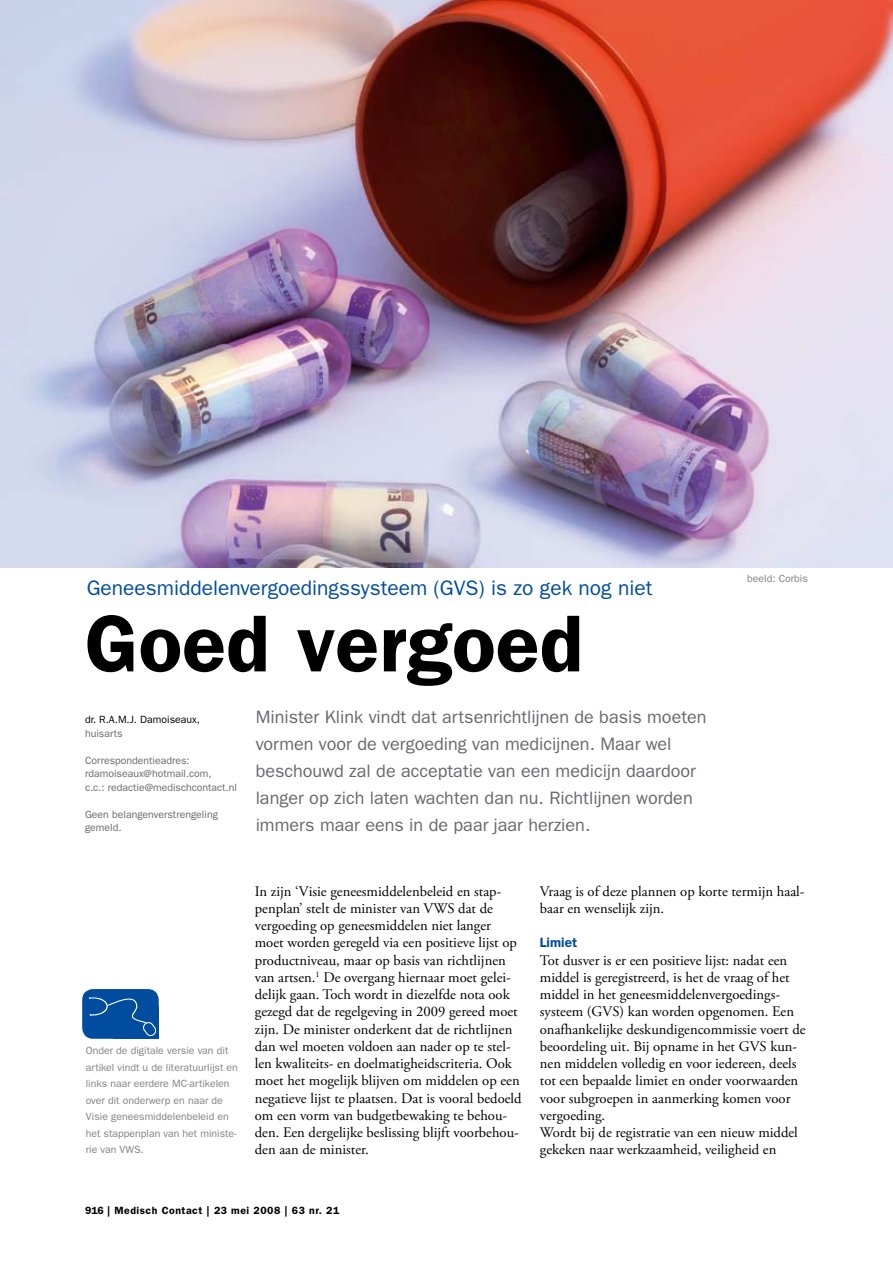
<style>
.page{position:relative;width:893px;height:1263px;background:#fff}
.page>*{position:absolute;margin:0;border:0;box-sizing:border-box;transform-origin:0 0}
.t1{font:600 81px "ITC Franklin Gothic Std";color:#000}
.t2{font:21px "ITC Franklin Gothic Std";color:#004d9f}
.t3{font:18px/27px "ITC Franklin Gothic Std";color:#68676c}
.t4{font:14.7px/17.2px "Adobe Garamond Pro";color:#000}
.t5{font:600 13.5px "ITC Franklin Gothic Std";color:#004d9f}
.t6{font:10.5px/16.5px "ITC Franklin Gothic Std";color:#818084}
.t7{font:10.5px/13.5px "ITC Franklin Gothic Std";color:#68676c}
.t8{font:600 10.5px "ITC Franklin Gothic Std";letter-spacing:.05em;color:#000}
.t9{font:10.5px "ITC Franklin Gothic Std";color:#000}
</style>
<div class="page">
<div style="left:113px;top:1006px;width:46px;height:33px;background:#004d9f"></div>
<div style="left:82px;top:989px;width:77px;height:50px;background:#004d9f;border-radius:11px"></div>
<svg style="left:89px;top:997px;width:67px;height:39px"></svg>
<img style="left:0;top:0;width:893px;height:567px">
<h2 class="t2" style="left:87px;top:575px;width:567px">Geneesmiddelenvergoedingssysteem (GVS) is zo gek nog niet</h2>
<h1 class="t1" style="left:85px;top:596px;width:500px">Goed vergoed</h1>
<p class="t9" style="left:85px;top:713px;width:116px">dr. R.A.M.J. Damoiseaux,</p>
<p class="t7" style="left:85px;top:726px;width:39px">huisarts</p>
<p class="t7" style="left:85px;top:753px;width:153px">Correspondentieadres: rdamoiseaux@hotmail.com,<br>c.c.: redactie@medischcontact.nl</p>
<p class="t7" style="left:85px;top:807px;width:134px">Geen belangenverstrengeling gemeld.</p>
<p class="t3" style="left:256px;top:704px;width:452px">Minister Klink vindt dat artsenrichtlijnen de basis moeten vormen voor de vergoeding van medicijnen. Maar wel beschouwd zal de acceptatie van een medicijn daardoor langer op zich laten wachten dan nu. Richtlijnen worden immers maar eens in de paar jaar herzien.</p>
<p class="t6" style="left:747px;top:570px;width:62px">beeld: Corbis</p>
<p class="t6" style="left:86px;top:1043px;width:154px">Onder de digitale versie van dit artikel vindt u de literatuurlijst en links naar eerdere MC-artikelen over dit onderwerp en naar de<br>Visie geneesmiddelenbeleid en het stappenplan van het ministe&shy;rie van VWS.</p>
<p class="t4" style="left:255px;top:883px;width:268px">In zijn ‘Visie geneesmiddelenbeleid en stap&shy;penplan’ stelt de minister van VWS dat de vergoeding op geneesmiddelen niet langer moet worden geregeld via een positieve lijst op productniveau, maar op basis van richtlijnen van artsen.<sup>1</sup> De overgang hiernaar moet gelei&shy;delijk gaan. Toch wordt in diezelfde nota ook gezegd dat de regelgeving in 2009 gereed moet zijn. De minister onderkent dat de richtlijnen dan wel moeten voldoen aan nader op te stel&shy;len kwaliteits- en doelmatigheidscriteria. Ook moet het mogelijk blijven om middelen op een negatieve lijst te plaatsen. Dat is vooral bedoeld om een vorm van budgetbewaking te behou&shy;den. Een dergelijke beslissing blijft voorbehou&shy;den aan de minister.</p>
<p class="t4" style="left:540px;top:883px;width:266px">Vraag is of deze plannen op korte termijn haal&shy;baar en wenselijk zijn.</p>
<p class="t5" style="left:540px;top:935px;width:39px">Limiet</p>
<p class="t4" style="left:540px;top:952px;width:267px">Tot dusver is er een positieve lijst: nadat een middel is geregistreerd, is het de vraag of het middel in het geneesmiddelenvergoedings&shy;systeem (GVS) kan worden opgenomen. Een onafhankelijke deskundigencommissie voert de beoordeling uit. Bij opname in het GVS kun&shy;nen middelen volledig en voor iedereen, deels tot een bepaalde limiet en onder voorwaarden voor subgroepen in aanmerking komen voor vergoeding.<br>Wordt bij de registratie van een nieuw middel gekeken naar werkzaamheid, veiligheid en</p>
<p class="t8" style="left:85px;top:1204px;width:256px">916 | Medisch Contact | 23 mei 2008 | 63 nr. 21</p>
</div>
